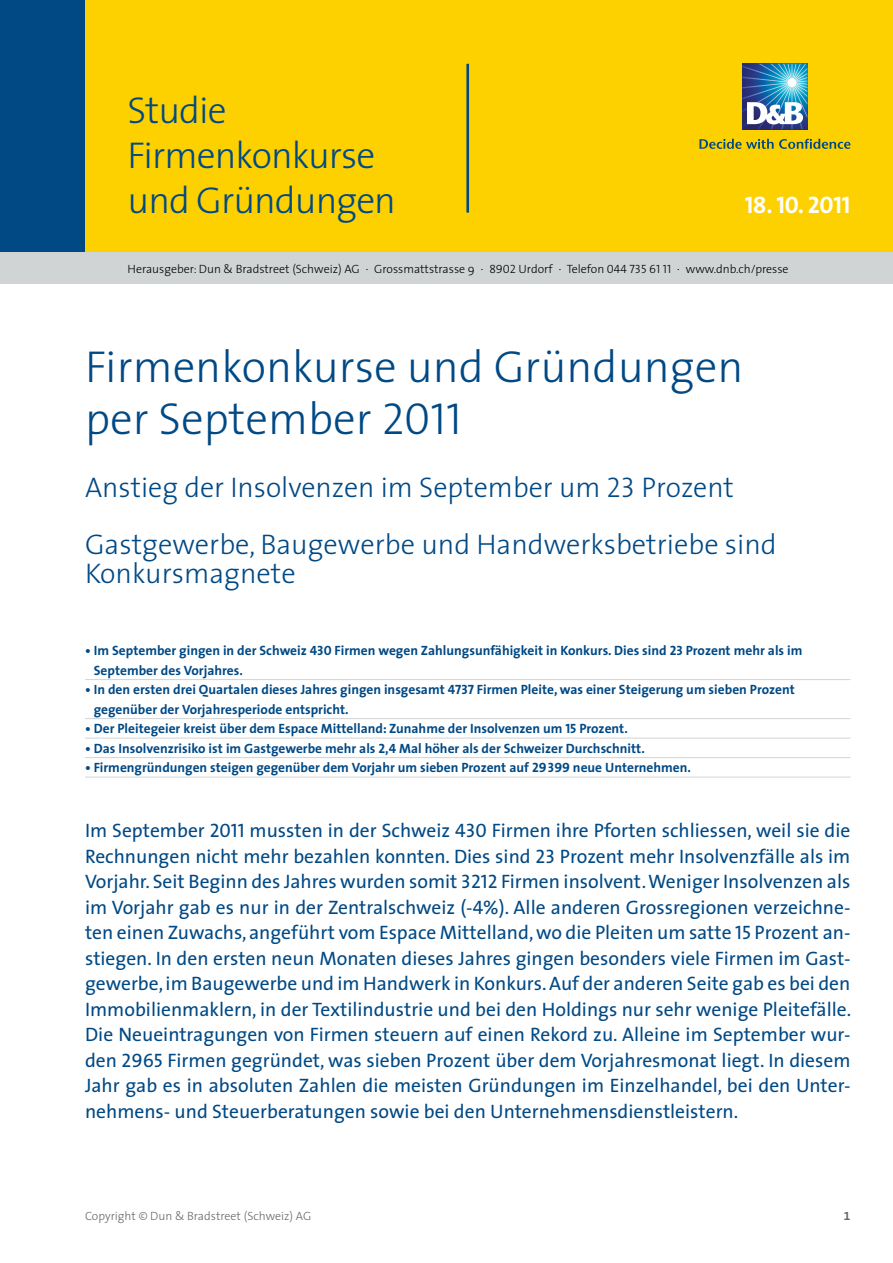
<style>
.page{position:relative;width:893px;height:1263px;background:#fff}
.page>*{position:absolute;margin:0;border:0;box-sizing:border-box;transform-origin:0 0}
.t1{font:300 45px/52.5px "The Sans";color:#004985}
.t2{font:300 37.5px/45px "The Sans";letter-spacing:-.025em;color:#004985}
.t3{font:300 28.5px/57px "The Sans";color:#004985}
.t4{font:24px "The Sans Bold Caps";letter-spacing:-.01em;color:#fff}
.t5{font:19.5px/25.5px "The Sans";color:#004985;text-align:justify}
.t6{font:700 13.5px/19.5px "The Sans";color:#004985}
.t7{font:300 12px "The Sans";color:#000}
.t8{font:300 12px "The Sans";color:#676767}
.t9{font:12px "The Sans Bold Expert";color:#676767}
.s1{font-family:"The Sans Light Caps";font-weight:400}
.s2{font-family:"The Sans Bold Caps";font-weight:400}
.s3{font-family:"The Sans Caps"}
</style>
<div class="page">
<hr style="left:85px;top:679px;width:765px;height:1px;background:#d1d4d5">
<hr style="left:85px;top:718px;width:765px;height:1px;background:#d1d4d5">
<hr style="left:85px;top:738px;width:765px;height:1px;background:#d1d4d5">
<hr style="left:85px;top:757px;width:765px;height:1px;background:#d1d4d5">
<hr style="left:85px;top:777px;width:765px;height:1px;background:#d1d4d5">
<div style="left:0;top:0;width:85px;height:253px;background:#004985"></div>
<div style="left:85px;top:0;width:808px;height:253px;background:#fdd000"></div>
<div style="left:0;top:253px;width:893px;height:31px;background:#d1d4d5"></div>
<hr style="left:466px;top:64px;width:3px;height:149px;background:#004985">
<svg style="left:742px;top:64px;width:65px;height:65px;background:#5f90bc"></svg>
<svg style="left:699px;top:139px;width:152px;height:10px"></svg>
<h2 class="t2" style="left:128px;top:86px;width:270px">Studie<br>Firmenkonkurse und Gründungen</h2>
<p class="t4" style="left:745px;top:184px;width:107px">18. 10. 2011</p>
<p class="t7" style="left:128px;top:259px;width:662px">Herausgeber: Dun &amp; Bradstreet (Schweiz) AG · Grossmattstrasse 9 · <span class="s1">8902</span> Urdorf · Telefon <span class="s1">044 735 61 11</span> · www.dnb.ch/presse</p>
<h1 class="t1" style="left:85px;top:339px;width:660px">Firmenkonkurse und Gründungen per September <span class="s1">2011</span></h1>
<h3 class="t3" style="left:85px;top:458px;width:693px">Anstieg der Insolvenzen im September um <span class="s1">23</span> Prozent<br>Gastgewerbe, Baugewerbe und Handwerksbetriebe sind</h3>
<h3 class="t3" style="left:85px;top:544px;width:212px">Konkursmagnete</h3>
<p class="t6" style="left:94px;top:641px;width:710px;text-indent:-9px">• Im September gingen in der Schweiz <span class="s2">430</span> Firmen wegen Zahlungsunfähigkeit in Konkurs. Dies sind <span class="s2">23</span> Prozent mehr als im<br>September des Vorjahres.</p>
<p class="t6" style="left:94px;top:680px;width:703px;text-indent:-9px">• In den ersten drei Quartalen dieses Jahres gingen insgesamt <span class="s2">4737</span> Firmen Pleite, was einer Steigerung um sieben Prozent gegenüber der Vorjahresperiode entspricht.</p>
<p class="t6" style="left:85px;top:719px;width:544px">• Der Pleitegeier kreist über dem Espace Mittelland: Zunahme der Insolvenzen um <span class="s2">15</span> Prozent.</p>
<p class="t6" style="left:85px;top:738px;width:561px">• Das Insolvenzrisiko ist im Gastgewerbe mehr als <span class="s2">2,4</span> Mal höher als der Schweizer Durchschnitt.</p>
<p class="t6" style="left:85px;top:758px;width:607px">• Firmengründungen steigen gegenüber dem Vorjahr um sieben Prozent auf <span class="s2">29399</span> neue Unternehmen.</p>
<p class="t5" style="left:85px;top:817px;width:768px">Im September <span class="s3">2011</span> mussten in der Schweiz <span class="s3">430</span> Firmen ihre Pforten schliessen, weil sie die Rechnungen nicht mehr bezahlen konnten. Dies sind <span class="s3">23</span> Prozent mehr Insolvenzfälle als im Vorjahr. Seit Beginn des Jahres wurden somit <span class="s3">3212</span> Firmen insolvent. Weniger Insolvenzen als im Vorjahr gab es nur in der Zentralschweiz (-<span class="s3">4</span>%). Alle anderen Grossregionen verzeichne&shy;ten einen Zuwachs, angeführt vom Espace Mittelland, wo die Pleiten um satte <span class="s3">15</span> Prozent an&shy;stiegen. In den ersten neun Monaten dieses Jahres gingen besonders viele Firmen im Gast&shy;gewerbe, im Baugewerbe und im Handwerk in Konkurs. Auf der anderen Seite gab es bei den Immobilienmaklern, in der Textilindustrie und bei den Holdings nur sehr wenige Pleitefälle.<br>Die Neueintragungen von Firmen steuern auf einen Rekord zu. Alleine im September wur&shy;den <span class="s3">2965</span> Firmen gegründet, was sieben Prozent über dem Vorjahresmonat liegt. In diesem Jahr gab es in absoluten Zahlen die meisten Gründungen im Einzelhandel, bei den Unter&shy;nehmens- und Steuerberatungen sowie bei den Unternehmensdienstleistern.</p>
<p class="t8" style="left:85px;top:1206px;width:228px">Copyright © Dun &amp; Bradstreet (Schweiz) AG</p>
<p class="t9" style="left:844px;top:1206px;width:8px">1</p>
</div>
